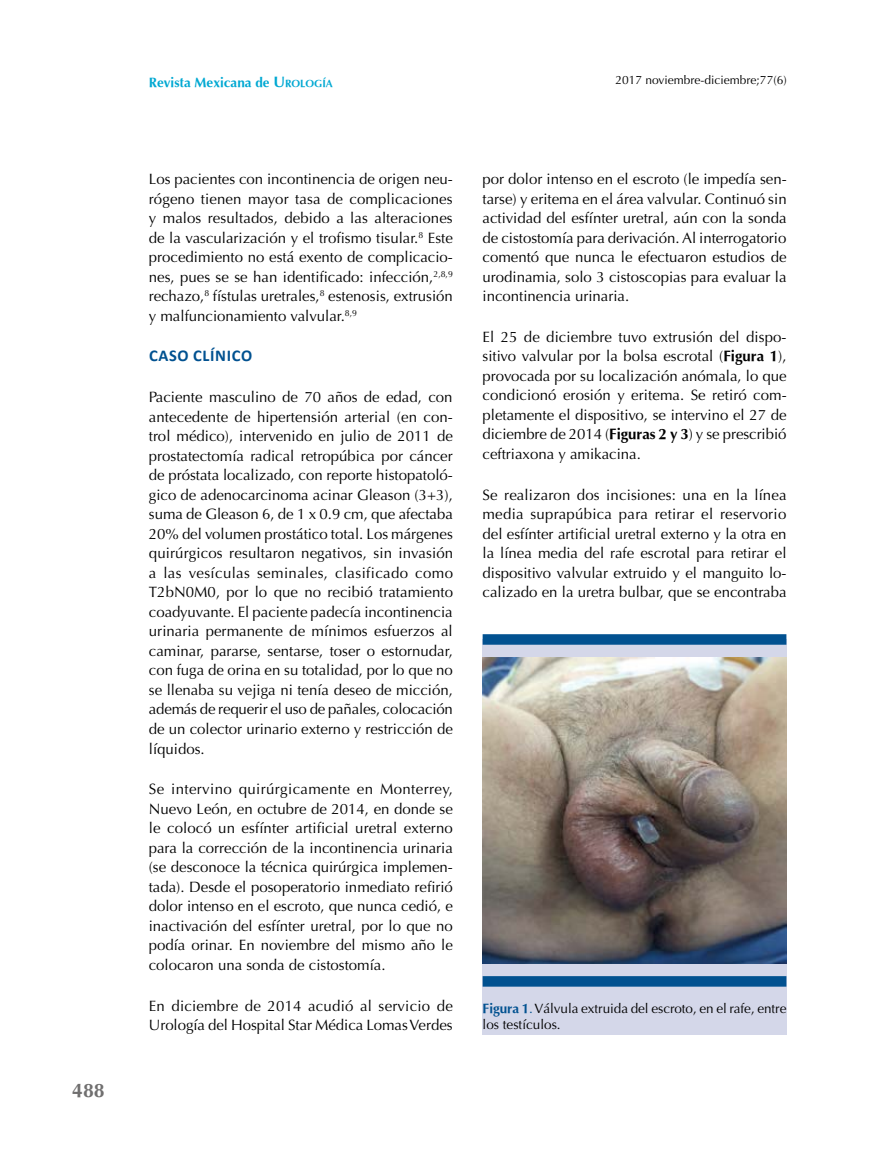
<style>
.page{position:relative;width:893px;height:1149px;background:#fff}
.page>*{position:absolute;margin:0;border:0;box-sizing:border-box;transform-origin:0 0}
.t1{font:700 19.5px "Optima";color:#706f6f}
.t2{font:700 16.5px "Calibri";letter-spacing:.04em;color:#015190}
.t3{font:15px/19.5px "Optima";color:#000;text-align:justify}
.t4{font:13.5px/16.5px "Optima";letter-spacing:-.005em;color:#000}
.t5{font:700 13.5px "Optima";color:#00a8d2}
.t6{font:12px "Optima";color:#000}
.s1{font-size:15px}
.s2{font-size:10.5px}
.s3{font-weight:700}
.s4{font-weight:700;color:#015190}
.s5{color:#015190}
</style>
<div class="page">
<div style="left:483px;top:639px;width:304px;height:395px;background:#d4d7e9"></div>
<div style="left:483px;top:975px;width:303px;height:11px;background:#015190"></div>
<div style="left:483px;top:634px;width:303px;height:10px;background:#015190"></div>
<img style="left:483px;top:657px;width:303px;height:305px">
<h1 class="t1" style="left:72px;top:1079px;width:34px">488</h1>
<p class="t5" style="left:149px;top:74px;width:186px">Revista Mexicana de <span class="s1">U</span><span class="s2">ROLOGÍA</span></p>
<p class="t6" style="left:615px;top:73px;width:173px">2017 noviembre-diciembre;77(6)</p>
<p class="t3" style="left:149px;top:169px;width:306px">Los pacientes con incontinencia de origen neu&shy;rógeno tienen mayor tasa de complicaciones y malos resultados, debido a las alteraciones de la vascularización y el trofismo tisular.<sup>8</sup> Este procedimiento no está exento de complicacio&shy;nes, pues se se han identificado: infección,<sup>2,8,9 </sup>rechazo,<sup>8</sup> fístulas uretrales,<sup>8</sup> estenosis, extrusión y malfuncionamiento valvular.<sup>8,9</sup></p>
<p class="t2" style="left:149px;top:345px;width:105px">CASO CLÍNICO</p>
<p class="t3" style="left:149px;top:387px;width:306px">Paciente masculino de 70 años de edad, con antecedente de hipertensión arterial (en con&shy;trol médico), intervenido en julio de 2011 de prostatectomía radical retropúbica por cáncer de próstata localizado, con reporte histopatoló&shy;gico de adenocarcinoma acinar Gleason (3+3), suma de Gleason 6, de 1 x 0.9 cm, que afectaba 20% del volumen prostático total. Los márgenes quirúrgicos resultaron negativos, sin invasión a las vesículas seminales, clasificado como T2bN0M0, por lo que no recibió tratamiento coadyuvante. El paciente padecía incontinencia urinaria permanente de mínimos esfuerzos al caminar, pararse, sentarse, toser o estornudar, con fuga de orina en su totalidad, por lo que no se llenaba su vejiga ni tenía deseo de micción, además de requerir el uso de pañales, colocación de un colector urinario externo y restricción de líquidos.</p>
<p class="t3" style="left:149px;top:779px;width:306px">Se intervino quirúrgicamente en Monterrey, Nuevo León, en octubre de 2014, en donde se le colocó un esfínter artificial uretral externo para la corrección de la incontinencia urinaria (se desconoce la técnica quirúrgica implemen&shy;tada). Desde el posoperatorio inmediato refirió dolor intenso en el escroto, que nunca cedió, e inactivación del esfínter uretral, por lo que no podía orinar. En noviembre del mismo año le colocaron una sonda de cistostomía.</p>
<p class="t3" style="left:149px;top:995px;width:306px">En diciembre de 2014 acudió al servicio de<br>Urología del Hospital Star Médica Lomas Verdes</p>
<p class="t3" style="left:483px;top:169px;width:306px">por dolor intenso en el escroto (le impedía sen&shy;tarse) y eritema en el área valvular. Continuó sin actividad del esfínter uretral, aún con la sonda de cistostomía para derivación. Al interrogatorio comentó que nunca le efectuaron estudios de urodinamia, solo 3 cistoscopias para evaluar la incontinencia urinaria.</p>
<p class="t3" style="left:483px;top:327px;width:306px">El 25 de diciembre tuvo extrusión del dispo&shy;sitivo valvular por la bolsa escrotal (<span class="s3">Figura 1</span>), provocada por su localización anómala, lo que condicionó erosión y eritema. Se retiró com&shy;pletamente el dispositivo, se intervino el 27 de diciembre de 2014 (<span class="s3">Figuras 2 y 3</span>) y se prescribió ceftriaxona y amikacina.</p>
<p class="t3" style="left:482px;top:485px;width:306px">Se realizaron dos incisiones: una en la línea media suprapúbica para retirar el reservorio del esfínter artificial uretral externo y la otra en la línea media del rafe escrotal para retirar el dispositivo valvular extruido y el manguito lo&shy;calizado en la uretra bulbar, que se encontraba</p>
<p class="t4" style="left:483px;top:999px;width:305px"><span class="s4">Figura 1</span><span class="s5">.</span> Válvula extruida del escroto, en el rafe, entre los testículos.</p>
</div>
